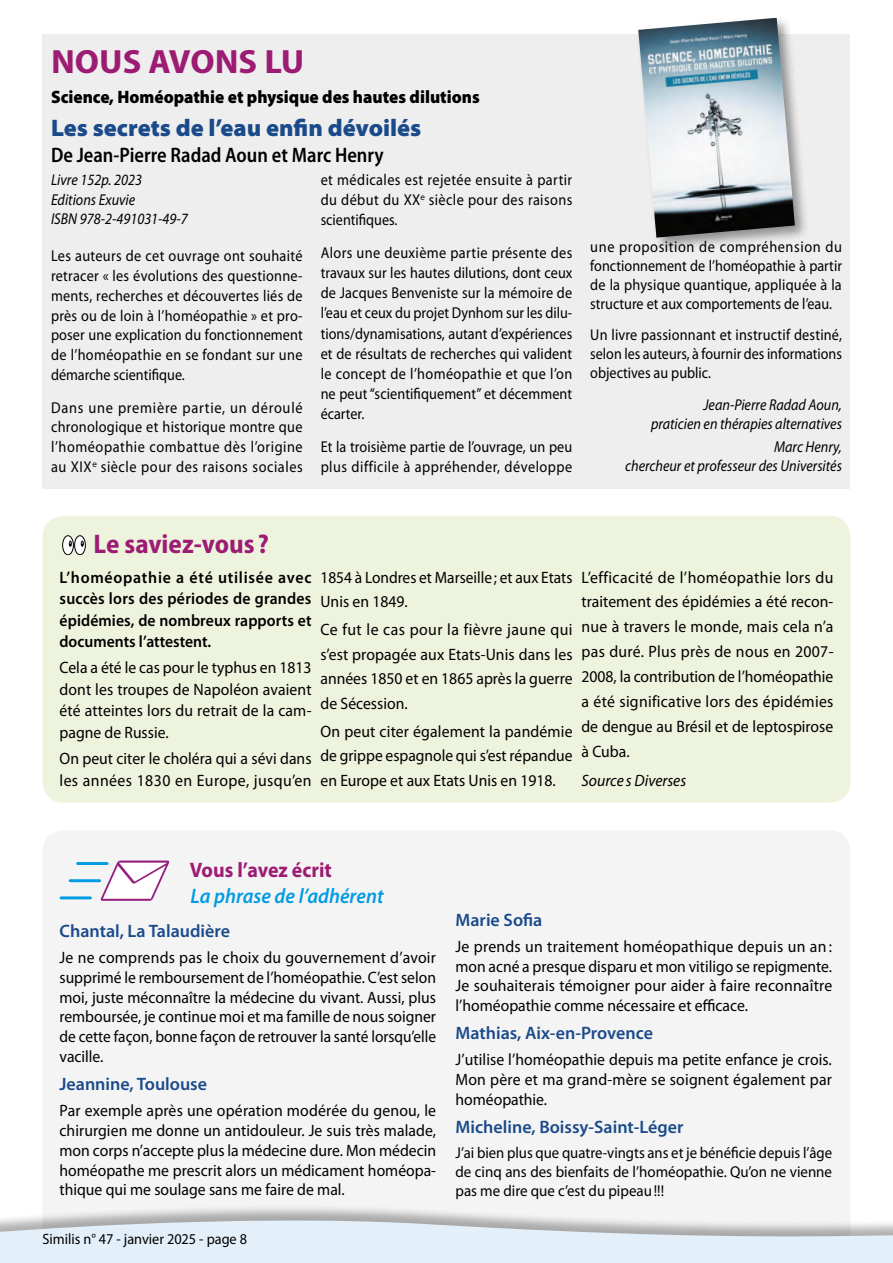
<style>
.page{position:relative;width:893px;height:1263px;background:#fff}
.page>*{position:absolute;margin:0;border:0;box-sizing:border-box;transform-origin:0 0}
.t1{font:700 semi-condensed 33.75px "Myriad Pro";color:#9d1c73;scale:1.11 1}
.t2{font:700 semi-condensed 27px "Myriad Pro";color:#9d1c73}
.t3{font:900 semi-expanded 24px "Myriad Pro";color:#1a4a8a;scale:.95 1}
.t4{font:600 semi-condensed 21px "Myriad Pro";color:#000;scale:.95 1}
.t5{font:italic 600 21px "Myriad Pro";color:#009be3;scale:.95 1}
.t6{font:700 21px "Myriad Pro";color:#9d1c73;scale:.95 1}
.t7{font:600 18px "Myriad Pro";color:#1a4a8a}
.t8{font:900 18px "Myriad Pro";color:#000;scale:.95 1}
.t9{font:16.5px/19.8px "Myriad Pro";color:#000;text-align:justify;scale:.95 1}
.t10{font:16.5px/24.9px "Myriad Pro";color:#000;text-align:justify;scale:.96 1}
.t11{font:600 16.5px/21.6px "Myriad Pro";letter-spacing:.005em;color:#000;text-align:justify;scale:.96 1}
.t12{font:16.5px/24.3px "Myriad Pro";color:#000;scale:.93 1}
.t13{font:italic 16.5px "Myriad Pro";color:#000;scale:.95 1}
.t14{font:15.75px/20.1px "Myriad Pro";letter-spacing:.005em;color:#000;text-align:justify;scale:.91 1}
.t15{font:italic 15.75px/19.8px "Myriad Pro";color:#000;text-align:right;scale:.9 1}
.t16{font:15.75px/18.9px "Myriad Pro";letter-spacing:.005em;color:#000;text-align:justify;scale:.94 1}
.t17{font:15.75px/19px "Myriad Pro";letter-spacing:.005em;color:#000;text-align:justify;scale:.9 1}
.t18{font:15.75px/20.1px "Myriad Pro";letter-spacing:.035em;color:#000;scale:.9 1}
.t19{font:15px "Myriad Pro";color:#000;scale:.95 1}
</style>
<div class="page">
<div style="left:43px;top:35px;width:807px;height:454px;background:#eee"></div>
<div style="left:634px;top:14px;width:176px;height:239px;background:#000;opacity:.4"></div>
<img style="left:638px;top:18px;width:157px;height:220px">
<div style="left:43px;top:831px;width:807px;height:373px;background:#f5f4f4"></div>
<hr style="left:78px;top:862px;width:29px;height:3px;background:#009be3">
<hr style="left:70px;top:879px;width:30px;height:3px;background:#009be3">
<hr style="left:61px;top:896px;width:29px;height:3px;background:#009be3">
<svg style="left:101px;top:860px;width:68px;height:41px"></svg>
<div style="left:43px;top:516px;width:807px;height:287px;background:#edf3dd;border-radius:21px"></div>
<div style="left:63px;top:536px;width:10px;height:19px;background:#fff;border-radius:50%"></div>
<div style="left:63px;top:536px;width:10px;height:19px;border:1px solid #000;border-radius:50%"></div>
<svg style="left:69px;top:541px;width:3px;height:6px"></svg>
<div style="left:75px;top:536px;width:10px;height:19px;background:#fff;border-radius:50%"></div>
<div style="left:75px;top:536px;width:10px;height:19px;border:1px solid #000;border-radius:50%"></div>
<svg style="left:81px;top:541px;width:3px;height:6px"></svg>
<div style="left:0;top:1204px;width:893px;height:59px;background:#000;opacity:.31"></div>
<svg style="left:0;top:1213px;width:893px;height:50px;background:#dce5ec"></svg>
<h1 class="t1" style="left:51px;top:43px;width:230px">NOUS AVONS LU</h1>
<p class="t8" style="left:51px;top:87px;width:453px">Science, Homéopathie et physique des hautes dilutions</p>
<h3 class="t3" style="left:51px;top:114px;width:391px">Les secrets de l’eau enfin dévoilés</h3>
<p class="t4" style="left:51px;top:143px;width:352px">De Jean-Pierre Radad Aoun et Marc Henry</p>
<p class="t15" style="left:51px;top:170px;width:154px;text-align:left">Livre 152p. 2023<br>Editions Exuvie<br>ISBN 978-2-491031-49-7</p>
<p class="t14" style="left:51px;top:246px;width:278px">Les auteurs de cet ouvrage ont souhaité retracer « les évolutions des questionne&shy;ments, recherches et découvertes liés de près ou de loin à l’homéopathie » et pro&shy;poser une explication du fonctionnement de l’homéopathie en se fondant sur une démarche scientifique.</p>
<p class="t14" style="left:51px;top:398px;width:278px">Dans une première partie, un déroulé chronologique et historique montre que l’homéopathie combattue dès l’origine au XIX<sup>e</sup> siècle pour des raisons sociales</p>
<p class="t14" style="left:321px;top:170px;width:278px">et médicales est rejetée ensuite à partir du début du XX<sup>e</sup> siècle pour des raisons scientifiques.</p>
<p class="t14" style="left:321px;top:243px;width:278px">Alors une deuxième partie présente des travaux sur les hautes dilutions, dont ceux de Jacques Benveniste sur la mémoire de l’eau et ceux du projet Dynhom sur les dilu&shy;tions/dynamisations, autant d’expériences et de résultats de recherches qui valident le concept de l’homéopathie et que l’on ne peut “scientifiquement” et décemment écarter.</p>
<p class="t18" style="left:321px;top:437px;width:281px">Et la troisième partie de l’ouvrage, un peu plus difficile à appréhender, développe</p>
<p class="t14" style="left:590px;top:237px;width:278px;line-height:19px">une proposition de compréhension du fonctionnement de l’homéopathie à partir de la physique quantique, appliquée à la structure et aux comportements de l’eau.</p>
<p class="t17" style="left:590px;top:326px;width:281px">Un livre passionnant et instructif destiné, selon les auteurs, à fournir des informations objectives au public.</p>
<p class="t15" style="left:651px;top:396px;width:214px;line-height:19px">Jean-Pierre Radad Aoun, praticien en thérapies alternatives</p>
<p class="t15" style="left:625px;top:438px;width:242px;line-height:19px">Marc Henry,<br>chercheur et professeur des Universités</p>
<h2 class="t2" style="left:94px;top:529px;width:177px">Le saviez-vous ?</h2>
<p class="t11" style="left:60px;top:566px;width:264px">L’homéopathie a été utilisée avec succès lors des périodes de grandes épidémies, de nombreux rapports et documents l’attestent.</p>
<p class="t9" style="left:60px;top:657px;width:267px;line-height:21.6px">Cela a été le cas pour le typhus en 1813 dont les troupes de Napoléon avaient été atteintes lors du retrait de la cam&shy;pagne de Russie.</p>
<p class="t9" style="left:60px;top:748px;width:267px;line-height:21.6px">On peut citer le choléra qui a sévi dans les années 1830 en Europe, jusqu’en</p>
<p class="t12" style="left:320px;top:565px;width:272px">1854 à Londres et Marseille; et aux Etats<br>Unis en 1849.</p>
<p class="t10" style="left:320px;top:618px;width:264px;line-height:24.3px">Ce fut le cas pour la fièvre jaune qui s’est propagée aux Etats‑Unis dans les années 1850 et en 1865 après la guerre de Sécession.</p>
<p class="t9" style="left:320px;top:720px;width:267px;line-height:24.3px">On peut citer également la pandémie de grippe espagnole qui s’est répandue en Europe et aux Etats Unis en 1918.</p>
<p class="t10" style="left:581px;top:565px;width:264px">L’efficacité de l’homéopathie lors du traitement des épidémies a été recon&shy;nue à travers le monde, mais cela n’a pas duré. Plus près de nous en 2007- 2008, la contribution de l’homéopathie a été significative lors des épidémies de dengue au Brésil et de leptospirose à Cuba.</p>
<p class="t13" style="left:581px;top:771px;width:112px">Source s Diverses</p>
<p class="t6" style="left:190px;top:858px;width:151px">Vous l’avez écrit</p>
<p class="t5" style="left:190px;top:884px;width:205px">La phrase de l’adhérent</p>
<p class="t7" style="left:60px;top:921px;width:172px">Chantal, La Talaudière</p>
<p class="t9" style="left:60px;top:948px;width:398px">Je ne comprends pas le choix du gouvernement d’avoir supprimé le remboursement de l’homéopathie. C’est selon moi, juste méconnaître la médecine du vivant. Aussi, plus remboursée, je continue moi et ma famille de nous soigner de cette façon, bonne façon de retrouver la santé lorsqu’elle vacille.</p>
<p class="t7" style="left:60px;top:1074px;width:149px">Jeannine, Toulouse</p>
<p class="t9" style="left:60px;top:1101px;width:398px">Par exemple après une opération modérée du genou, le chirurgien me donne un antidouleur. Je suis très malade, mon corps n’accepte plus la médecine dure. Mon médecin homéopathe me prescrit alors un médicament homéopa&shy;thique qui me soulage sans me faire de mal.</p>
<p class="t19" style="left:43px;top:1231px;width:217px">Similis n° 47 - janvier 2025 - page 8</p>
<p class="t7" style="left:455px;top:909px;width:88px">Marie Sofia</p>
<p class="t9" style="left:455px;top:937px;width:398px">Je prends un traitement homéopathique depuis un an : mon acné a presque disparu et mon vitiligo se repigmente.<br>Je souhaiterais témoigner pour aider à faire reconnaître l’homéopathie comme nécessaire et efficace.</p>
<p class="t7" style="left:455px;top:1023px;width:199px">Mathias, Aix-en-Provence</p>
<p class="t9" style="left:455px;top:1050px;width:398px">J’utilise l’homéopathie depuis ma petite enfance je crois.<br>Mon père et ma grand-mère se soignent également par homéopathie.</p>
<p class="t7" style="left:455px;top:1117px;width:230px">Micheline, Boissy-Saint-Léger</p>
<p class="t16" style="left:455px;top:1144px;width:402px">J’ai bien plus que quatre-vingts ans et je bénéficie depuis l’âge de cinq ans des bienfaits de l’homéopathie. Qu’on ne vienne pas me dire que c’est du pipeau!!!</p>
</div>
